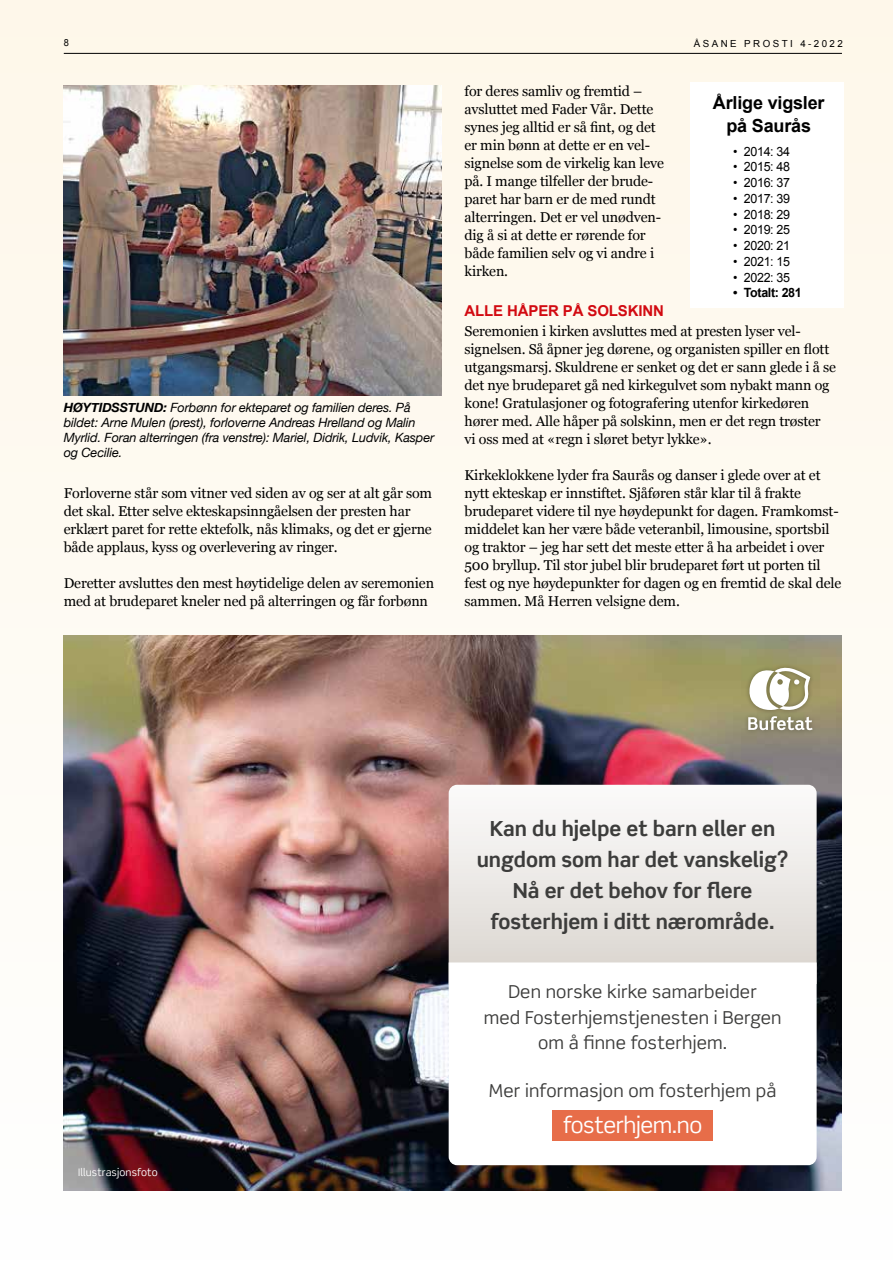
<style>
.page{position:relative;width:893px;height:1263px;background:#fff}
.page>*{position:absolute;margin:0;border:0;box-sizing:border-box;transform-origin:0 0}
.t1{font:22.35px "Scene Std";letter-spacing:-.02em;color:#fff}
.t2{font:700 20.7px/31.2px "Scene Std";color:#3c3c3b;text-align:center}
.t3{font:700 18px/22.5px "Arial";letter-spacing:-.01em;color:#000;text-align:center}
.t4{font:17.85px/25.5px "Scene Std";letter-spacing:.01em;color:#3c3c3b;text-align:center}
.t5{font:700 15px "Arial";letter-spacing:-.01em;color:#d20a11}
.t6{font:14.25px/18px "Georgia";letter-spacing:-.01em;color:#000}
.t7{font:italic 12.75px/15px "Helvetica Neue";letter-spacing:-.01em;color:#000}
.t8{font:12.75px "Arial";letter-spacing:-.03em;color:#000}
.t9{font:700 12.75px "Arial";letter-spacing:-.03em;color:#000}
.t10{font:10.35px "Scene Std";letter-spacing:.01em;color:#fff}
.t11{font:9.75px "Arial";letter-spacing:.25em;color:#000}
.t12{font:9.75px "Arial";letter-spacing:.25em;color:#000;scale:.95 1}
.s1{font-weight:700}
</style>
<div class="page">
<div style="left:0;top:0;width:893px;height:1263px;background:linear-gradient(to right,#fefaf2,#fefaf0)"></div>
<img style="left:64px;top:85px;width:377px;height:310px">
<img style="left:64px;top:635px;width:778px;height:556px">
<svg style="left:449px;top:785px;width:368px;height:177px"></svg>
<svg style="left:449px;top:962px;width:368px;height:203px"></svg>
<div style="left:744px;top:663px;width:73px;height:72px;background:#000;opacity:.3"></div>
<svg style="left:748px;top:668px;width:65px;height:62px"></svg>
<div style="left:552px;top:1110px;width:161px;height:30px;background:#e76d49"></div>
<div style="left:691px;top:82px;width:153px;height:225px;background:#fff"></div>
<hr style="left:64px;top:53px;width:778px;height:1px;background:#000">
<p class="t12" style="left:64px;top:36px;width:7px">8</p>
<p class="t11" style="left:694px;top:37px;width:150px">ÅSANE PROSTI 4-2022</p>
<p class="t7" style="left:64px;top:401px;width:372px"><span class="s1">HØYTIDSSTUND:</span> Forbønn for ekteparet og familien deres. På bildet: Arne Mulen (prest), forloverne Andreas Hrelland og Malin Myrlid. Foran alterringen (fra venstre): Mariel, Didrik, Ludvik, Kasper og Cecilie.</p>
<p class="t6" style="left:64px;top:483px;width:370px">Forloverne står som vitner ved siden av og ser at alt går som det skal. Etter selve ekteskapsinngåelsen der presten har erklært paret for rette ektefolk, nås klimaks, og det er gjerne både applaus, kyss og overlevering av ringer.</p>
<p class="t6" style="left:64px;top:573px;width:372px">Deretter avsluttes den mest høytidelige delen av seremonien med at brudeparet kneler ned på alterringen og får forbønn</p>
<p class="t6" style="left:465px;top:81px;width:201px">for deres samliv og fremtid – avsluttet med Fader Vår. Dette synes jeg alltid er så fint, og det er min bønn at dette er en vel&shy;signelse som de virkelig kan leve på. I mange tilfeller der brude&shy;paret har barn er de med rundt alterringen. Det er vel unødven&shy;dig å si at dette er rørende for både familien selv og vi andre i kirken.</p>
<p class="t5" style="left:465px;top:301px;width:201px">ALLE HÅPER PÅ SOLSKINN</p>
<p class="t6" style="left:465px;top:322px;width:373px">Seremonien i kirken avsluttes med at presten lyser vel&shy;signelsen. Så åpner jeg dørene, og organisten spiller en flott utgangsmarsj. Skuldrene er senket og det er sann glede i å se det nye brudeparet gå ned kirkegulvet som nybakt mann og kone! Gratulasjoner og fotografering utenfor kirkedøren hører med. Alle håper på solskinn, men er det regn trøster<br>vi oss med at «regn i sløret betyr lykke».</p>
<p class="t6" style="left:465px;top:466px;width:378px">Kirkeklokkene lyder fra Saurås og danser i glede over at et nytt ekteskap er innstiftet. Sjåføren står klar til å frakte brudeparet videre til nye høydepunkt for dagen. Framkomst&shy;middelet kan her være både veteranbil, limousine, sportsbil og traktor – jeg har sett det meste etter å ha arbeidet i over 500 bryllup. Til stor jubel blir brudeparet ført ut porten til fest og nye høydepunkter for dagen og en fremtid de skal dele sammen. Må Herren velsigne dem.</p>
<p class="t3" style="left:713px;top:92px;width:113px">Årlige vigsler på Saurås</p>
<p class="t8" style="left:733px;top:143px;width:58px">• 2014: 34</p>
<p class="t8" style="left:733px;top:159px;width:58px">• 2015: 48</p>
<p class="t8" style="left:733px;top:174px;width:58px">• 2016: 37</p>
<p class="t8" style="left:733px;top:190px;width:58px">• 2017: 39</p>
<p class="t8" style="left:733px;top:206px;width:58px">• 2018: 29</p>
<p class="t8" style="left:733px;top:222px;width:58px">• 2019: 25</p>
<p class="t8" style="left:733px;top:237px;width:58px">• 2020: 21</p>
<p class="t8" style="left:733px;top:253px;width:58px">• 2021: 15</p>
<p class="t8" style="left:733px;top:269px;width:58px">• 2022: 35</p>
<p class="t9" style="left:733px;top:284px;width:70px">• Totalt: 281</p>
<p class="t10" style="left:78px;top:1166px;width:81px">Illustrasjonsfoto</p>
<h2 class="t2" style="left:477px;top:812px;width:313px">Kan du hjelpe et barn eller en ungdom som har det vanskelig?<br>Nå er det behov for flere fosterhjem i ditt nærområde.</h2>
<p class="t4" style="left:484px;top:979px;width:299px">Den norske kirke samarbeider<br>med Fosterhjemstjenesten i Bergen om å finne fosterhjem.</p>
<p class="t4" style="left:489px;top:1078px;width:289px">Mer informasjon om fosterhjem på</p>
<h1 class="t1" style="left:563px;top:1111px;width:141px">fosterhjem.no</h1>
</div>
